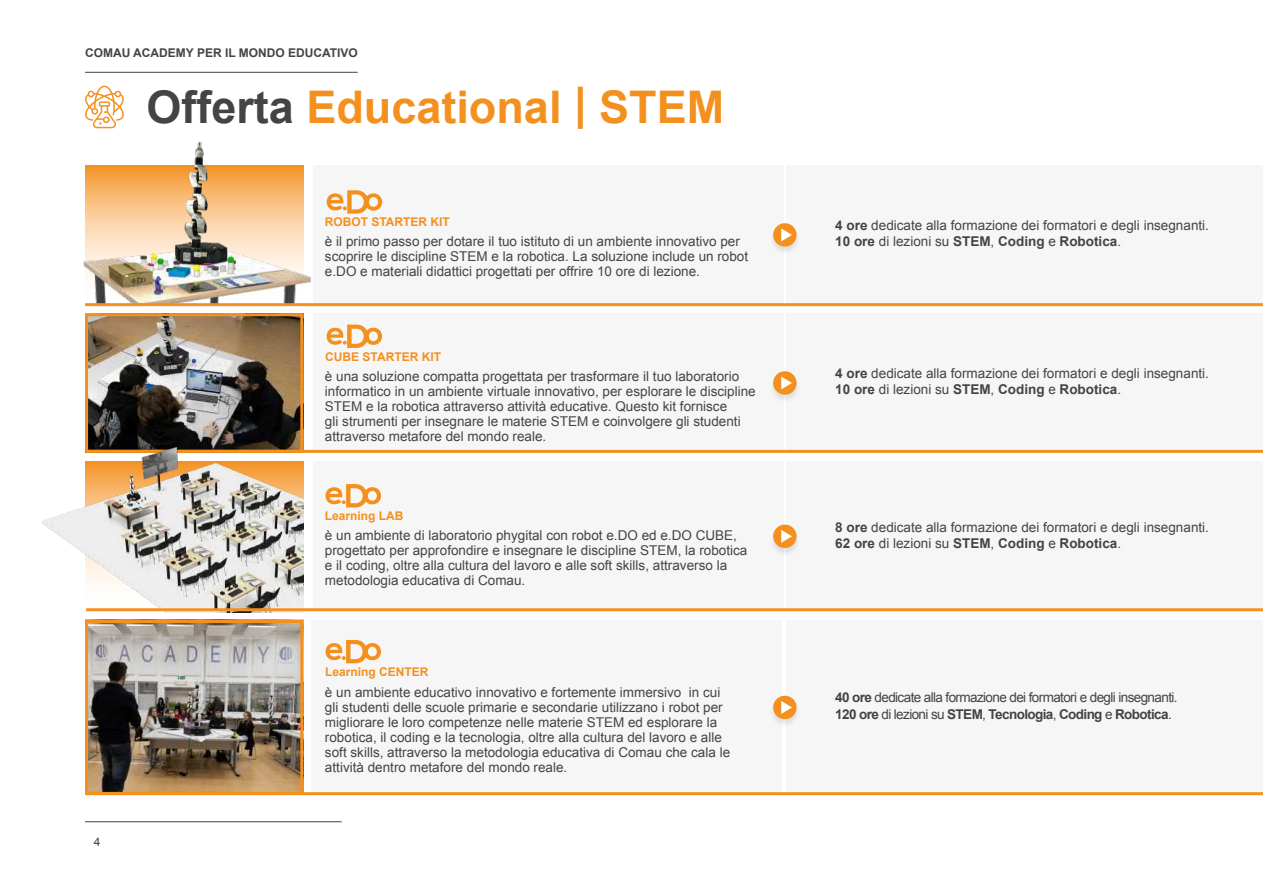
<style>
.page{position:relative;width:1263px;height:893px;background:#fff}
.page>*{position:absolute;margin:0;border:0;box-sizing:border-box;transform-origin:0 0}
.t1{font:700 45px "Arial";color:#f3901e}
.t2{font:13.5px/15px "Arial";color:#454444}
.t3{font:13.5px/16.2px "Arial";letter-spacing:-.045em;color:#454444}
.t4{font:700 12px "Arial";color:#f3901e}
.t5{font:700 12px "Arial";color:#454444}
.t6{font:12px "Arial";color:#454444}
.s1{color:#454444}
.s2{font-weight:700}
</style>
<div class="page">
<hr style="left:85px;top:821px;width:257px;height:1px;background:#454444">
<hr style="left:85px;top:72px;width:273px;height:1px;background:#454444">
<svg style="left:85px;top:86px;width:39px;height:41px"></svg>
<img style="left:89px;top:317px;width:210px;height:116px">
<div style="left:85px;top:313px;width:218px;height:140px;border:3px solid #f3901e"></div>
<img style="left:89px;top:624px;width:210px;height:167px">
<div style="left:85px;top:620px;width:218px;height:175px;border:3px solid #f3901e"></div>
<div style="left:313px;top:165px;width:470px;height:140px;background:#f6f6f6"></div>
<div style="left:313px;top:313px;width:470px;height:140px;background:#f6f6f6"></div>
<div style="left:313px;top:461px;width:470px;height:150px;background:#f6f6f6"></div>
<div style="left:787px;top:620px;width:476px;height:175px;background:#f6f6f6"></div>
<div style="left:787px;top:165px;width:476px;height:140px;background:#f6f6f6"></div>
<div style="left:787px;top:313px;width:476px;height:140px;background:#f6f6f6"></div>
<div style="left:787px;top:461px;width:476px;height:150px;background:#f6f6f6"></div>
<div style="left:311px;top:620px;width:470px;height:175px;background:#f6f6f6"></div>
<svg style="left:341px;top:190px;width:41px;height:24px"></svg>
<svg style="left:327px;top:325px;width:55px;height:23px"></svg>
<svg style="left:325px;top:484px;width:56px;height:23px"></svg>
<svg style="left:325px;top:640px;width:56px;height:23px"></svg>
<img style="left:83px;top:127px;width:258px;height:176px">
<div style="left:769px;top:223px;width:32px;height:32px;background:#000;opacity:.1"></div>
<div style="left:773px;top:223px;width:24px;height:24px;background:#f3901e;border-radius:50%"></div>
<svg style="left:781px;top:228px;width:11px;height:13px"></svg>
<div style="left:769px;top:371px;width:32px;height:32px;background:#000;opacity:.1"></div>
<div style="left:773px;top:371px;width:24px;height:24px;background:#f3901e;border-radius:50%"></div>
<svg style="left:781px;top:376px;width:11px;height:13px"></svg>
<div style="left:769px;top:524px;width:32px;height:33px;background:#000;opacity:.1"></div>
<div style="left:773px;top:525px;width:24px;height:23px;background:#f3901e;border-radius:50%"></div>
<svg style="left:781px;top:530px;width:11px;height:13px"></svg>
<div style="left:769px;top:696px;width:32px;height:32px;background:#000;opacity:.1"></div>
<div style="left:773px;top:696px;width:24px;height:23px;background:#f3901e;border-radius:50%"></div>
<svg style="left:781px;top:701px;width:11px;height:13px"></svg>
<hr style="left:85px;top:303px;width:1178px;height:3px;background:#f3901e">
<hr style="left:86px;top:450px;width:1177px;height:3px;background:#f3901e">
<hr style="left:86px;top:792px;width:1177px;height:3px;background:#f3901e">
<img style="left:42px;top:433px;width:262px;height:179px">
<hr style="left:86px;top:608px;width:1177px;height:3px;background:#f3901e">
<p class="t5" style="left:85px;top:45px;width:274px">COMAU ACADEMY PER IL MONDO EDUCATIVO</p>
<h1 class="t1" style="left:146px;top:78px;width:579px"><span class="s1">Offerta</span> Educational | STEM</h1>
<p class="t4" style="left:325px;top:214px;width:127px">ROBOT STARTER KIT</p>
<p class="t2" style="left:325px;top:234px;width:425px">è il primo passo per dotare il tuo istituto di un ambiente innovativo per scoprire le discipline STEM e la robotica. La soluzione include un robot e.DO e materiali didattici progettati per offrire 10 ore di lezione.</p>
<p class="t4" style="left:325px;top:348px;width:117px">CUBE STARTER KIT</p>
<p class="t2" style="left:325px;top:369px;width:432px">è una soluzione compatta progettata per trasformare il tuo laboratorio informatico in un ambiente virtuale innovativo, per esplorare le discipline STEM e la robotica attraverso attività educative. Questo kit fornisce<br>gli strumenti per insegnare le materie STEM e coinvolgere gli studenti attraverso metafore del mondo reale.</p>
<p class="t4" style="left:325px;top:508px;width:80px">Learning LAB</p>
<p class="t2" style="left:325px;top:528px;width:424px">è un ambiente di laboratorio phygital con robot e.DO ed e.DO CUBE, progettato per approfondire e insegnare le discipline STEM, la robotica e il coding, oltre alla cultura del lavoro e alle soft skills, attraverso la metodologia educativa di Comau.</p>
<p class="t4" style="left:325px;top:664px;width:105px">Learning CENTER</p>
<p class="t6" style="left:94px;top:834px;width:8px">4</p>
<p class="t2" style="left:325px;top:685px;width:407px">è un ambiente educativo innovativo e fortemente immersivo in cui gli studenti delle scuole primarie e secondarie utilizzano i robot per migliorare le loro competenze nelle materie STEM ed esplorare la robotica, il coding e la tecnologia, oltre alla cultura del lavoro e alle soft skills, attraverso la metodologia educativa di Comau che cala le attività dentro metafore del mondo reale.</p>
<p class="t2" style="left:835px;top:217px;width:375px;line-height:16.2px"><span class="s2">4 ore</span> dedicate alla formazione dei formatori e degli insegnanti.<br><span class="s2">10 ore</span> di lezioni su <span class="s2">STEM</span>, <span class="s2">Coding</span> e <span class="s2">Robotica</span>.</p>
<p class="t2" style="left:835px;top:366px;width:375px;line-height:16.2px"><span class="s2">4 ore</span> dedicate alla formazione dei formatori e degli insegnanti.<br><span class="s2">10 ore</span> di lezioni su <span class="s2">STEM</span>, <span class="s2">Coding</span> e <span class="s2">Robotica</span>.</p>
<p class="t2" style="left:835px;top:519px;width:375px;line-height:16.2px"><span class="s2">8 ore</span> dedicate alla formazione dei formatori e degli insegnanti.<br><span class="s2">62 ore</span> di lezioni su <span class="s2">STEM</span>, <span class="s2">Coding</span> e <span class="s2">Robotica</span>.</p>
<p class="t3" style="left:835px;top:690px;width:344px"><span class="s2">40 ore</span> dedicate alla formazione dei formatori e degli insegnanti.<br><span class="s2">120 ore</span> di lezioni su <span class="s2">STEM</span>, <span class="s2">Tecnologia</span>, <span class="s2">Coding</span> e <span class="s2">Robotica</span>.</p>
</div>
